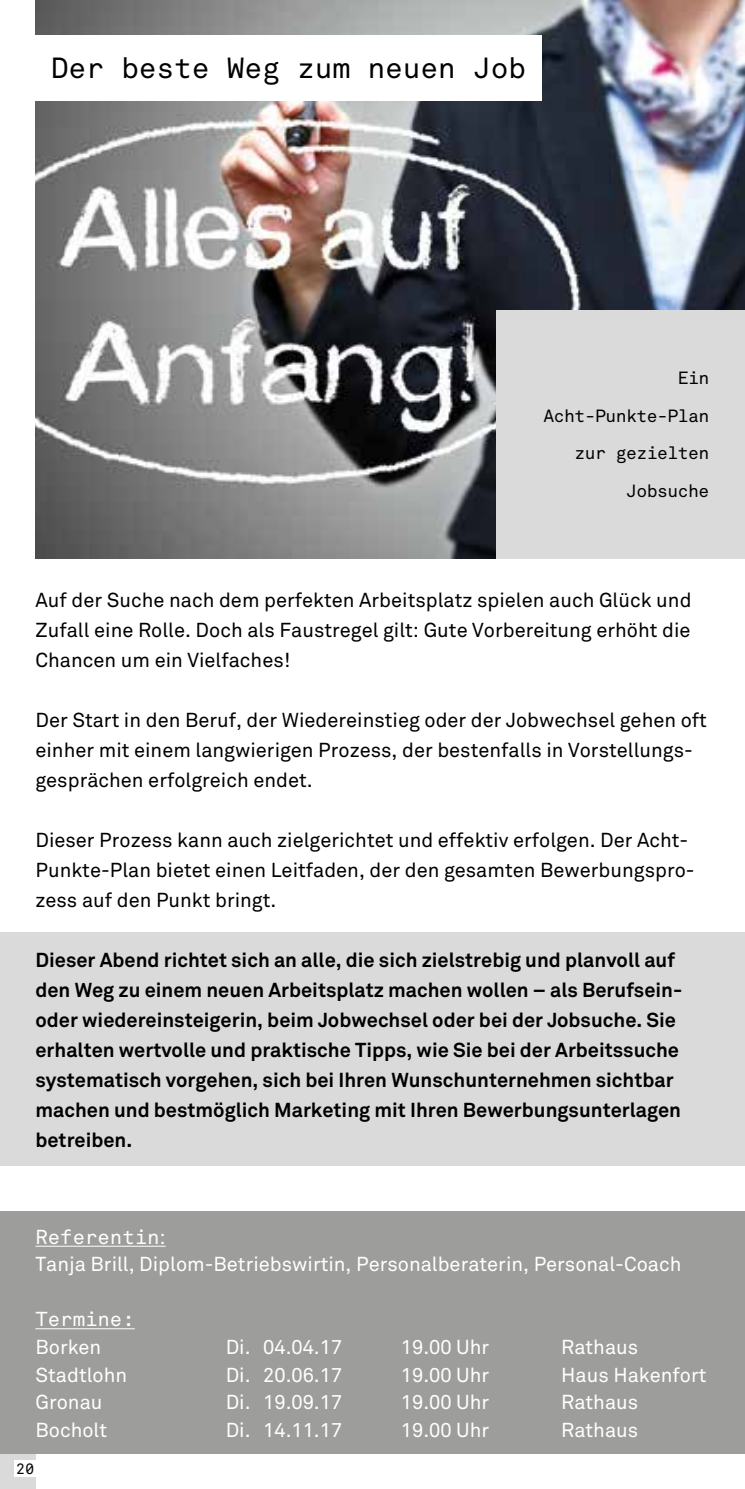
<style>
.page{position:relative;width:745px;height:1489px;background:#fff}
.page>*{position:absolute;margin:0;border:0;box-sizing:border-box;transform-origin:0 0}
.t1{font:28.75px "Akkurat Mono";letter-spacing:-.01em;color:#000}
.t2{font:20px/30px "Akkurat";color:#000}
.t3{font:700 20px/30px "Akkurat";color:#000}
.t4{font:20px "Akkurat";color:#fff}
.t5{font:20px "Akkurat Mono";color:#fff}
.t6{font:17.5px/37.5px "Akkurat Mono";letter-spacing:-.03em;color:#000;text-align:right}
.t7{font:15px "Akkurat Mono";color:#000}
.s1{font-family:"Akkurat"}
</style>
<div class="page">
<div style="left:0;top:1453px;width:35px;height:35px;background:#dadada"></div>
<div style="left:14px;top:1460px;width:26px;height:16px;background:#fff"></div>
<div style="left:0;top:1210px;width:744px;height:243px;background:#9d9d9c"></div>
<div style="left:0;top:931px;width:744px;height:234px;background:#dadada"></div>
<img style="left:35px;top:0;width:709px;height:558px">
<div style="left:35px;top:35px;width:506px;height:66px;background:#fff"></div>
<div style="left:496px;top:310px;width:248px;height:248px;background:#dadada"></div>
<hr style="left:35px;top:1245px;width:131px;height:1px;background:#fff">
<hr style="left:35px;top:1328px;width:100px;height:1px;background:#fff">
<hr style="left:744px;top:1210px;width:1px;height:243px;background:#9d9d9c">
<hr style="left:744px;top:840px;width:1px;height:226px;background:#dadada">
<h1 class="t1" style="left:51px;top:51px;width:476px">Der beste Weg zum neuen Job</h1>
<p class="t6" style="left:543px;top:359px;width:167px">Ein<br>Acht-Punkte-Plan zur gezielten<br>Jobsuche</p>
<p class="t2" style="left:35px;top:585px;width:657px;text-align:justify">Auf der Suche nach dem perfekten Arbeitsplatz spielen auch Glück und Zufall eine Rolle. Doch als Faustregel gilt: Gute Vorbereitung erhöht die Chancen um ein Vielfaches!</p>
<p class="t2" style="left:35px;top:705px;width:672px">Der Start in den Beruf, der Wiedereinstieg oder der Jobwechsel gehen oft einher mit einem langwierigen Prozess, der bestenfalls in Vorstellungs&shy;gesprächen erfolgreich endet.</p>
<p class="t2" style="left:35px;top:825px;width:660px">Dieser Prozess kann auch zielgerichtet und effektiv erfolgen. Der Acht-<br>Punkte-Plan bietet einen Leitfaden, der den gesamten Bewerbungspro&shy;zess auf den Punkt bringt.</p>
<p class="t3" style="left:35px;top:945px;width:648px">Dieser Abend richtet sich an alle, die sich zielstrebig und planvoll auf den Weg zu einem neuen Arbeitsplatz machen wollen – als Berufsein&shy;oder wiedereinsteigerin, beim Jobwechsel oder bei der Jobsuche. Sie erhalten wertvolle und praktische Tipps, wie Sie bei der Arbeitssuche systematisch vorgehen, sich bei Ihren Wunschunternehmen sichtbar machen und bestmöglich Marketing mit Ihren Bewerbungsunterlagen betreiben.</p>
<p class="t5" style="left:35px;top:1224px;width:132px">Referentin<span class="s1">:</span></p>
<p class="t4" style="left:35px;top:1252px;width:647px">Tanja Brill, Diplom-Betriebswirtin, Personalberaterin, Personal-Coach</p>
<p class="t5" style="left:35px;top:1307px;width:101px">Termine:</p>
<p class="t4" style="left:35px;top:1335px;width:67px">Borken</p>
<p class="t4" style="left:225px;top:1335px;width:118px">Di. 04.04.17</p>
<p class="t4" style="left:400px;top:1335px;width:90px">19.00 Uhr</p>
<p class="t4" style="left:560px;top:1335px;width:79px">Rathaus</p>
<p class="t4" style="left:35px;top:1362px;width:93px">Stadtlohn</p>
<p class="t4" style="left:225px;top:1362px;width:118px">Di. 20.06.17</p>
<p class="t4" style="left:400px;top:1362px;width:90px">19.00 Uhr</p>
<p class="t4" style="left:560px;top:1362px;width:147px">Haus Hakenfort</p>
<p class="t4" style="left:35px;top:1390px;width:68px">Gronau</p>
<p class="t4" style="left:225px;top:1390px;width:118px">Di. 19.09.17</p>
<p class="t4" style="left:400px;top:1390px;width:90px">19.00 Uhr</p>
<p class="t4" style="left:560px;top:1390px;width:79px">Rathaus</p>
<p class="t4" style="left:35px;top:1417px;width:73px">Bocholt</p>
<p class="t4" style="left:225px;top:1417px;width:118px">Di. 14.11.17</p>
<p class="t4" style="left:400px;top:1417px;width:90px">19.00 Uhr</p>
<p class="t4" style="left:560px;top:1417px;width:79px">Rathaus</p>
<p class="t7" style="left:16px;top:1459px;width:20px">20</p>
</div>
